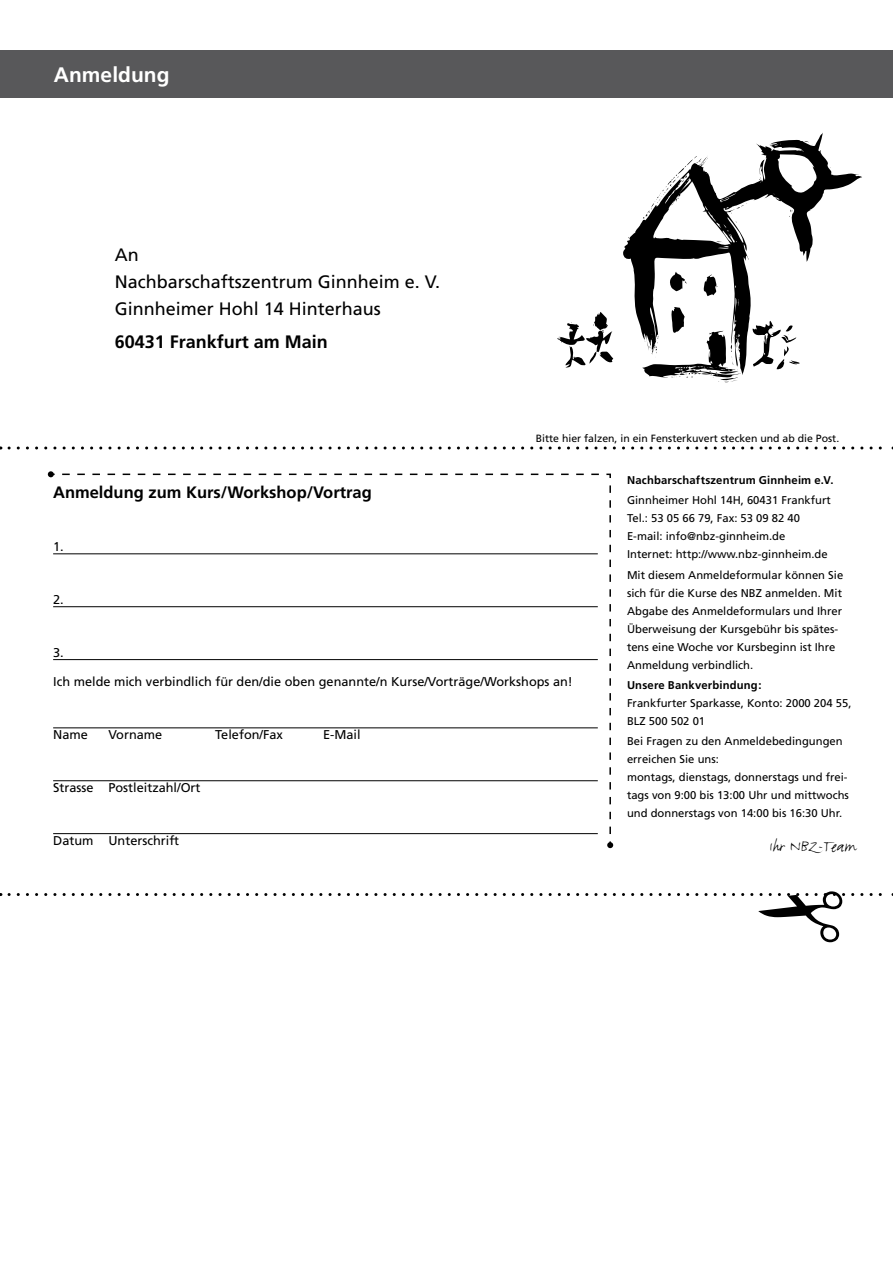
<style>
.page{position:relative;width:893px;height:1263px;background:#fff}
.page>*{position:absolute;margin:0;border:0;box-sizing:border-box;transform-origin:0 0}
.t1{font:700 21px "Frutiger";color:#fff}
.t2{font:18px/27px "Frutiger";color:#000}
.t3{font:700 18px "Frutiger";color:#000}
.t4{font:18px "FF Justlefthand";color:#000}
.t5{font:700 16.5px "Frutiger";color:#000}
.t6{font:12.75px "Frutiger";color:#000}
.t7{font:11.25px/18px "Frutiger";color:#000}
.t8{font:700 11.25px "Frutiger";letter-spacing:.015em;color:#000}
.t9{font:10.5px "Frutiger";color:#000}
</style>
<div class="page">
<svg style="left:50px;top:473px;width:561px;height:362px"></svg>
<svg style="left:48px;top:471px;width:6px;height:6px"></svg>
<svg style="left:607px;top:485px;width:6px;height:363px"></svg>
<svg style="left:623px;top:132px;width:239px;height:243px"></svg>
<svg style="left:730px;top:201px;width:21px;height:13px"></svg>
<svg style="left:789px;top:210px;width:4px;height:7px"></svg>
<svg style="left:642px;top:156px;width:55px;height:63px"></svg>
<svg style="left:669px;top:272px;width:18px;height:19px"></svg>
<svg style="left:703px;top:274px;width:15px;height:22px"></svg>
<svg style="left:753px;top:321px;width:47px;height:49px"></svg>
<svg style="left:557px;top:312px;width:56px;height:56px"></svg>
<svg style="left:642px;top:305px;width:99px;height:78px"></svg>
<svg style="left:9px;top:446px;width:884px;height:3px"></svg>
<div style="left:0;top:50px;width:893px;height:48px;background:#58585a"></div>
<svg style="left:9px;top:893px;width:884px;height:3px"></svg>
<h1 class="t1" style="left:54px;top:62px;width:117px">Anmeldung</h1>
<h2 class="t2" style="left:115px;top:241px;width:327px">An<br>Nachbarschaftszentrum Ginnheim e. V.<br>Ginnheimer Hohl 14 Hinterhaus</h2>
<h2 class="t3" style="left:115px;top:331px;width:215px">60431 Frankfurt am Main</h2>
<p class="t9" style="left:536px;top:432px;width:305px">Bitte hier falzen, in ein Fensterkuvert stecken und ab die Post.</p>
<h3 class="t5" style="left:53px;top:483px;width:320px">Anmeldung zum Kurs/Workshop/Vortrag</h3>
<p class="t6" style="left:53px;top:539px;width:12px">1.</p>
<p class="t6" style="left:53px;top:592px;width:12px">2.</p>
<p class="t6" style="left:53px;top:645px;width:12px">3.</p>
<p class="t6" style="left:53px;top:674px;width:521px">Ich melde mich verbindlich für den/die oben genannte/n Kurse/Vorträge/Workshops an!</p>
<p class="t6" style="left:53px;top:727px;width:36px">Name</p>
<p class="t6" style="left:108px;top:727px;width:55px">Vorname</p>
<p class="t6" style="left:215px;top:727px;width:69px">Telefon/Fax</p>
<p class="t6" style="left:323px;top:727px;width:39px">E-Mail</p>
<p class="t6" style="left:53px;top:780px;width:149px">Strasse Postleitzahl/Ort</p>
<p class="t6" style="left:53px;top:833px;width:128px">Datum Unterschrift</p>
<p class="t8" style="left:627px;top:474px;width:208px">Nachbarschaftszentrum Ginnheim e.V.</p>
<p class="t7" style="left:627px;top:491px;width:205px">Ginnheimer Hohl 14H, 60431 Frankfurt Tel.: 53 05 66 79, Fax: 53 09 82 40<br>E-mail: info@nbz-ginnheim.de Internet: http://www.nbz-ginnheim.de</p>
<p class="t7" style="left:627px;top:566px;width:218px">Mit diesem Anmeldeformular können Sie sich für die Kurse des NBZ anmelden. Mit Abgabe des Anmeldeformulars und Ihrer Überweisung der Kursgebühr bis spätes&shy;tens eine Woche vor Kursbeginn ist Ihre Anmeldung verbindlich.</p>
<p class="t8" style="left:627px;top:678px;width:136px">Unsere Bankverbindung:</p>
<p class="t7" style="left:627px;top:694px;width:226px">Frankfurter Sparkasse, Konto: 2000 204 55,<br>BLZ 500 502 01</p>
<p class="t7" style="left:627px;top:732px;width:223px">Bei Fragen zu den Anmeldebedingungen erreichen Sie uns:<br>montags, dienstags, donnerstags und frei&shy;tags von 9:00 bis 13:00 Uhr und mittwochs und donnerstags von 14:00 bis 16:30 Uhr.</p>
<h2 class="t4" style="left:769px;top:835px;width:88px">Ihr NBZ-Team</h2>
</div>
